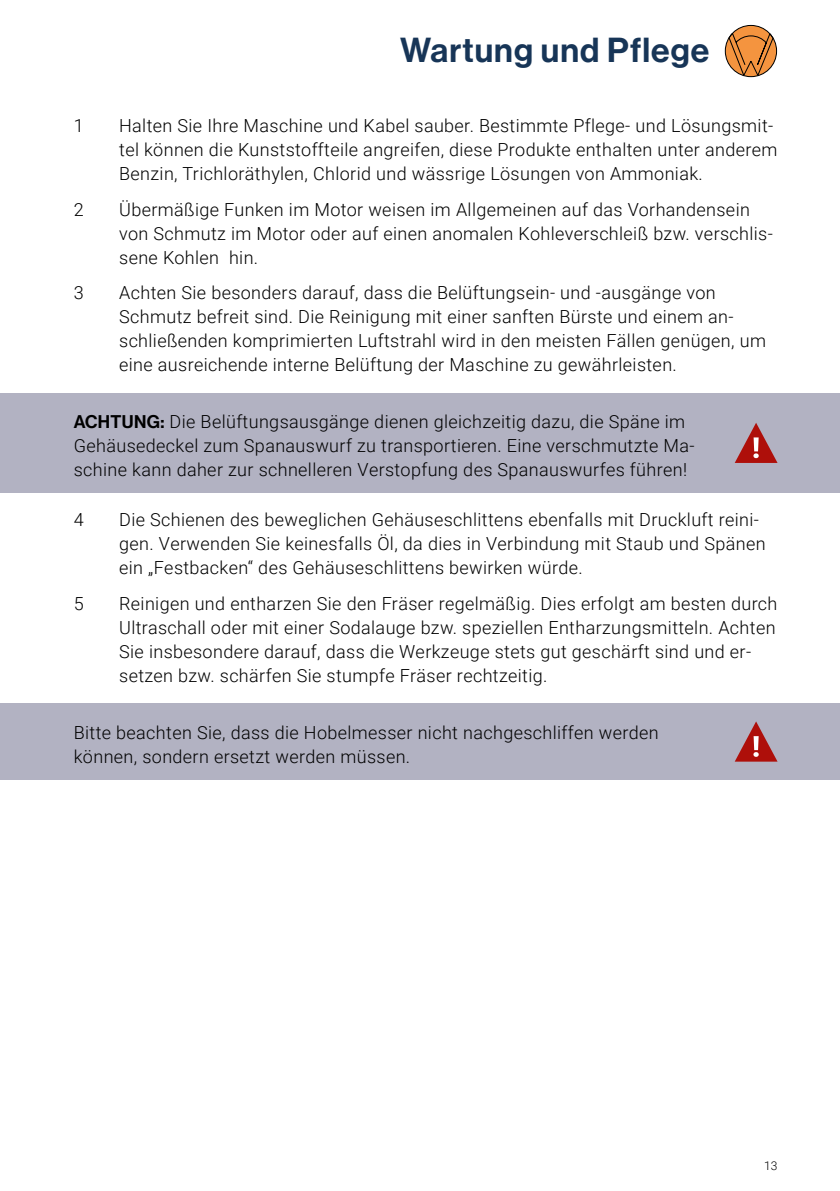
<style>
.page{position:relative;width:840px;height:1191px;background:#fff}
.page>*{position:absolute;margin:0;border:0;box-sizing:border-box;transform-origin:0 0}
.Kapitel_Head-Rechts{font:34px "Neue Haas Display Mediu";letter-spacing:.03em;color:#173557}
.Fliesstext_Einrückun{font:300 18px/24px "Roboto";letter-spacing:.02em;color:#000}
.Fliesstext{font:300 18px/24px "Roboto";letter-spacing:.02em;color:#000}
.t1{font:300 12px "Roboto";color:#000}
.s1{font-family:"Neue Haas Display Mediu";font-weight:400}
</style>
<div class="page">
<svg style="left:725px;top:25px;width:51px;height:52px"></svg>
<div style="left:724px;top:25px;width:52px;height:52px;border:1px solid #000;border-radius:50%"></div>
<svg style="left:727px;top:31px;width:46px;height:47px;background:#d28b4d"></svg>
<div style="left:0;top:393px;width:839px;height:99px;background:#b2b2c2"></div>
<div style="left:0;top:703px;width:839px;height:77px;background:#b2b2c2"></div>
<svg style="left:734px;top:423px;width:43px;height:40px"></svg>
<svg style="left:735px;top:721px;width:42px;height:40px"></svg>
<p class="Kapitel_Head-Rechts" style="left:400px;top:30px;width:310px">Wartung und Pflege</p>
<p class="Fliesstext_Einrückun" style="left:74px;top:113px;width:11px">1</p>
<p class="Fliesstext_Einrückun" style="left:119px;top:113px;width:659px">Halten Sie Ihre Maschine und Kabel sauber. Bestimmte Pflege- und Lösungsmit&shy;tel können die Kunststoffteile angreifen, diese Produkte enthalten unter anderem<br>Benzin, Trichloräthylen, Chlorid und wässrige Lösungen von Ammoniak.</p>
<p class="Fliesstext_Einrückun" style="left:74px;top:197px;width:11px">2</p>
<p class="Fliesstext_Einrückun" style="left:119px;top:197px;width:655px">Übermäßige Funken im Motor weisen im Allgemeinen auf das Vorhandensein von Schmutz im Motor oder auf einen anomalen Kohleverschleiß bzw. verschlis&shy;sene Kohlen hin.</p>
<p class="Fliesstext_Einrückun" style="left:74px;top:280px;width:11px">3</p>
<p class="Fliesstext_Einrückun" style="left:119px;top:280px;width:648px">Achten Sie besonders darauf, dass die Belüftungsein- und -ausgänge von Schmutz befreit sind. Die Reinigung mit einer sanften Bürste und einem an&shy;schließenden komprimierten Luftstrahl wird in den meisten Fällen genügen, um eine ausreichende interne Belüftung der Maschine zu gewährleisten.</p>
<p class="Fliesstext" style="left:74px;top:409px;width:622px"><span class="s1">ACHTUNG:</span> Die Belüftungsausgänge dienen gleichzeitig dazu, die Späne im<br>Gehäusedeckel zum Spanauswurf zu transportieren. Eine verschmutzte Ma&shy;schine kann daher zur schnelleren Verstopfung des Spanauswurfes führen!</p>
<p class="Fliesstext_Einrückun" style="left:74px;top:507px;width:11px">4</p>
<p class="Fliesstext_Einrückun" style="left:119px;top:507px;width:647px">Die Schienen des beweglichen Gehäuseschlittens ebenfalls mit Druckluft reini&shy;gen. Verwenden Sie keinesfalls Öl, da dies in Verbindung mit Staub und Spänen ein „Festbacken“ des Gehäuseschlittens bewirken würde.</p>
<p class="Fliesstext_Einrückun" style="left:74px;top:591px;width:11px">5</p>
<p class="Fliesstext_Einrückun" style="left:119px;top:591px;width:659px">Reinigen und entharzen Sie den Fräser regelmäßig. Dies erfolgt am besten durch Ultraschall oder mit einer Sodalauge bzw. speziellen Entharzungsmitteln. Achten Sie insbesondere darauf, dass die Werkzeuge stets gut geschärft sind und er&shy;setzen bzw. schärfen Sie stumpfe Fräser rechtzeitig.</p>
<p class="Fliesstext" style="left:74px;top:720px;width:586px">Bitte beachten Sie, dass die Hobelmesser nicht nachgeschliffen werden können, sondern ersetzt werden müssen.</p>
<p class="t1" style="left:763px;top:1156px;width:15px">13</p>
</div>
